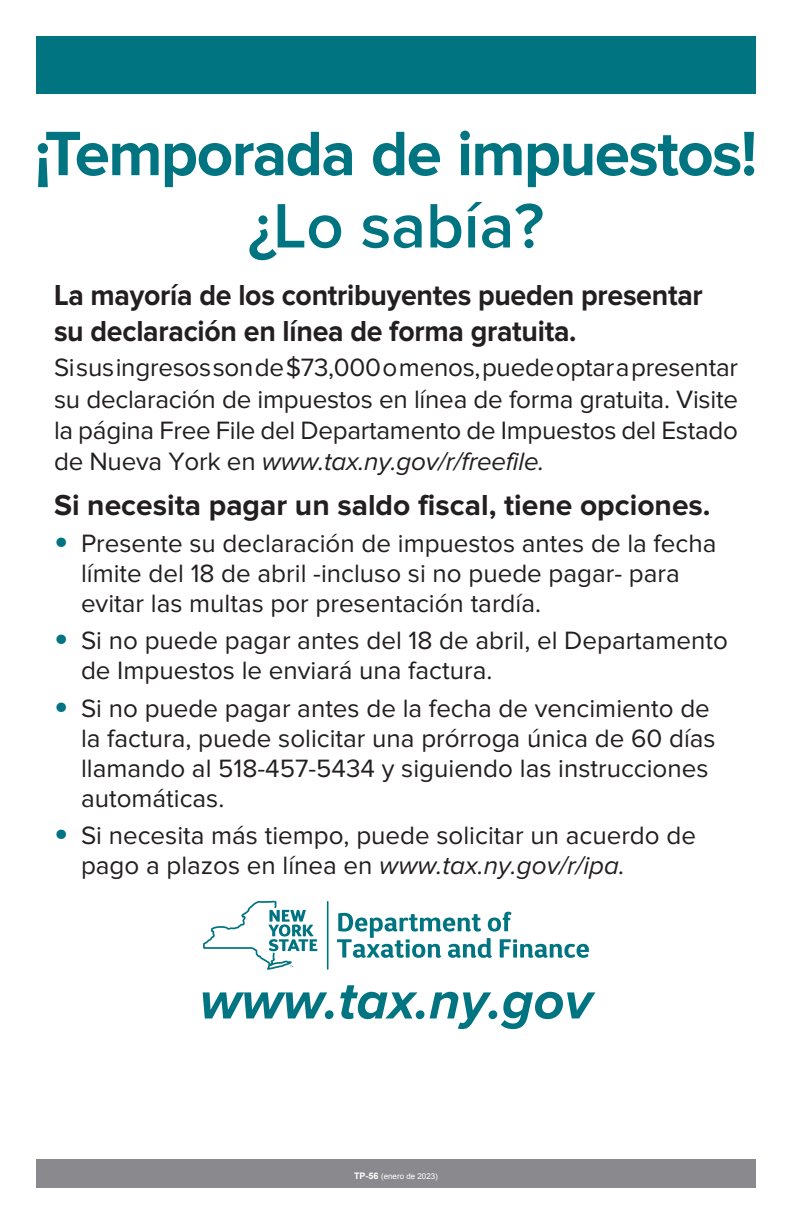
<style>
.page{position:relative;width:792px;height:1224px;background:#fff}
.page>*{position:absolute;margin:0;border:0;box-sizing:border-box;transform-origin:0 0}
.t1{font:700 65px "Proxima Nova";letter-spacing:-.025em;color:#007481}
.t2{font:600 65px "Proxima Nova";color:#007481}
.t3{font:italic 700 54px "Proxima Nova";color:#007481}
.t4{font:700 30px/36px "Proxima Nova";letter-spacing:-.01em;color:#231f20;scale:.95 1}
.t5{font:700 30px "Proxima Nova";letter-spacing:-.01em;color:#231f20}
.t6{font:26px/30px "Proxima Nova";color:#231f20}
.t7{font:8px "Arial";color:#fff}
.s1{font-style:italic}
.s2{font-weight:700;font-size:40px;color:#007481}
.s3{font-weight:700;font-size:9px}
</style>
<div class="page">
<div style="left:36px;top:1160px;width:720px;height:28px;background:#8a8a8e"></div>
<div style="left:36px;top:36px;width:720px;height:58px;background:#007481"></div>
<svg style="left:337px;top:912px;width:252px;height:46px"></svg>
<hr style="left:327px;top:901px;width:2px;height:69px;background:#007481">
<svg style="left:203px;top:900px;width:114px;height:70px"></svg>
<p class="t1" style="left:35px;top:124px;width:724px">¡Temporada de impuestos!</p>
<p class="t2" style="left:248px;top:196px;width:298px">¿Lo sabía?</p>
<p class="t4" style="left:54px;top:278px;width:684px">La mayoría de los contribuyentes pueden presentar su declaración en línea de forma gratuita.</p>
<p class="t6" style="left:54px;top:352px;width:686px;line-height:31.2px;text-align:justify">Si sus ingresos son de $73,000 o menos, puede optar a presentar su declaración de impuestos en línea de forma gratuita. Visite la página Free File del Departamento de Impuestos del Estado de Nueva York en <span class="s1">www.tax.ny.gov/r/freefile.</span></p>
<p class="t5" style="left:54px;top:491px;width:658px">Si necesita pagar un saldo fiscal, tiene opciones.</p>
<p class="t6" style="left:81px;top:529px;width:637px;text-indent:-27px"><span class="s2">•</span> Presente su declaración de impuestos antes de la fecha límite del 18 de abril -incluso si no puede pagar- para evitar las multas por presentación tardía.</p>
<p class="t6" style="left:81px;top:626px;width:649px;text-indent:-27px"><span class="s2">•</span> Si no puede pagar antes del 18 de abril, el Departamento de Impuestos le enviará una factura.</p>
<p class="t6" style="left:81px;top:693px;width:636px;text-indent:-27px"><span class="s2">•</span> Si no puede pagar antes de la fecha de vencimiento de la factura, puede solicitar una prórroga única de 60 días llamando al 518-457-5434 y siguiendo las instrucciones automáticas.</p>
<p class="t6" style="left:81px;top:820px;width:617px;text-indent:-27px"><span class="s2">•</span> Si necesita más tiempo, puede solicitar un acuerdo de pago a plazos en línea en <span class="s1">www.tax.ny.gov/r/ipa.</span></p>
<p class="t3" style="left:200px;top:970px;width:394px">www.tax.ny.gov</p>
<p class="t7" style="left:354px;top:1171px;width:85px"><span class="s3">TP-56</span> (enero de 2023)</p>
</div>
